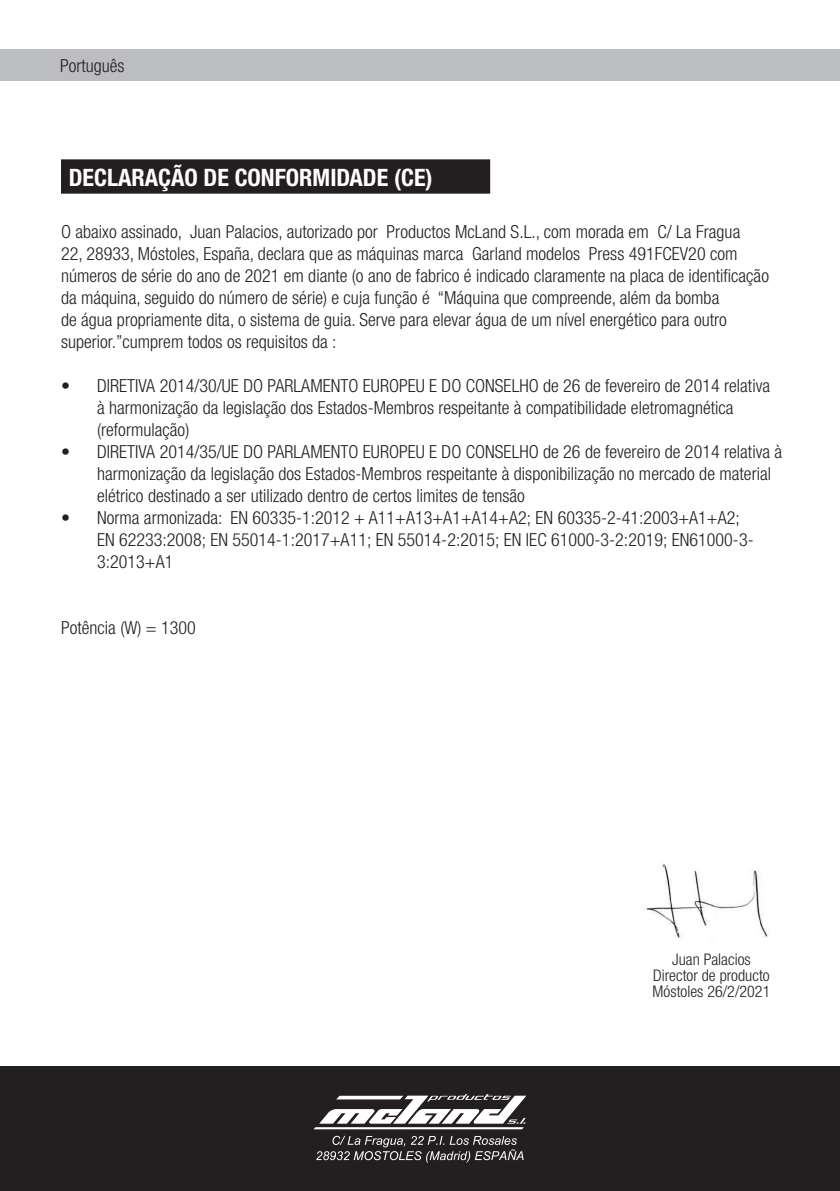
<style>
.page{position:relative;width:840px;height:1191px;background:#fff}
.page>*{position:absolute;margin:0;border:0;box-sizing:border-box;transform-origin:0 0}
.t1{font:700 condensed 24px "Helvetica Neue";color:#fff}
.t2{font:300 condensed 18px/22px "Helvetica Neue";color:#231f20}
.t3{font:300 condensed 16px/16px "Helvetica Neue";color:#231f20;text-align:center}
</style>
<div class="page">
<div style="left:0;top:50px;width:839px;height:31px;background:#bcbdc0"></div>
<div style="left:62px;top:160px;width:427px;height:33px;background:#231f20"></div>
<div style="left:61px;top:159px;width:429px;height:35px;border:2px solid #231f20"></div>
<img style="left:645px;top:864px;width:124px;height:74px">
<div style="left:0;top:1066px;width:839px;height:124px;background:#231f20"></div>
<svg style="left:314px;top:1094px;width:212px;height:35px"></svg>
<svg style="left:316px;top:1135px;width:207px;height:27px"></svg>
<p class="t2" style="left:60px;top:55px;width:66px">Português</p>
<h1 class="t1" style="left:69px;top:163px;width:365px">DECLARAÇÃO DE CONFORMIDADE (CE)</h1>
<p class="t2" style="left:61px;top:220px;width:709px">O abaixo assinado, Juan Palacios, autorizado por Productos McLand S.L., com morada em C/ La Fragua<br>22, 28933, Móstoles, España, declara que as máquinas marca Garland modelos Press 491FCEV20 com números de série do ano de 2021 em diante (o ano de fabrico é indicado claramente na placa de identificação da máquina, seguido do número de série) e cuja função é “Máquina que compreende, além da bomba<br>de água propriamente dita, o sistema de guia. Serve para elevar água de um nível energético para outro superior.”cumprem todos os requisitos da :</p>
<p class="t2" style="left:97px;top:374px;width:674px;text-indent:-36px">• DIRETIVA 2014/30/UE DO PARLAMENTO EUROPEU E DO CONSELHO de 26 de fevereiro de 2014 relativa à harmonização da legislação dos Estados-Membros respeitante à compatibilidade eletromagnética (reformulação)</p>
<p class="t2" style="left:97px;top:440px;width:686px;text-indent:-36px">• DIRETIVA 2014/35/UE DO PARLAMENTO EUROPEU E DO CONSELHO de 26 de fevereiro de 2014 relativa à harmonização da legislação dos Estados-Membros respeitante à disponibilização no mercado de material elétrico destinado a ser utilizado dentro de certos limites de tensão</p>
<p class="t2" style="left:97px;top:506px;width:657px;text-indent:-36px">• Norma armonizada: EN 60335-1:2012 + A11+A13+A1+A14+A2; EN 60335-2-41:2003+A1+A2;<br>EN 62233:2008; EN 55014-1:2017+A11; EN 55014-2:2015; EN IEC 61000-3-2:2019; EN61000-3-<br>3:2013+A1</p>
<p class="t2" style="left:61px;top:616px;width:136px">Potência (W) = 1300</p>
<p class="t3" style="left:652px;top:950px;width:119px">Juan Palacios<br>Director de producto<br>Móstoles 26/2/2021</p>
</div>
